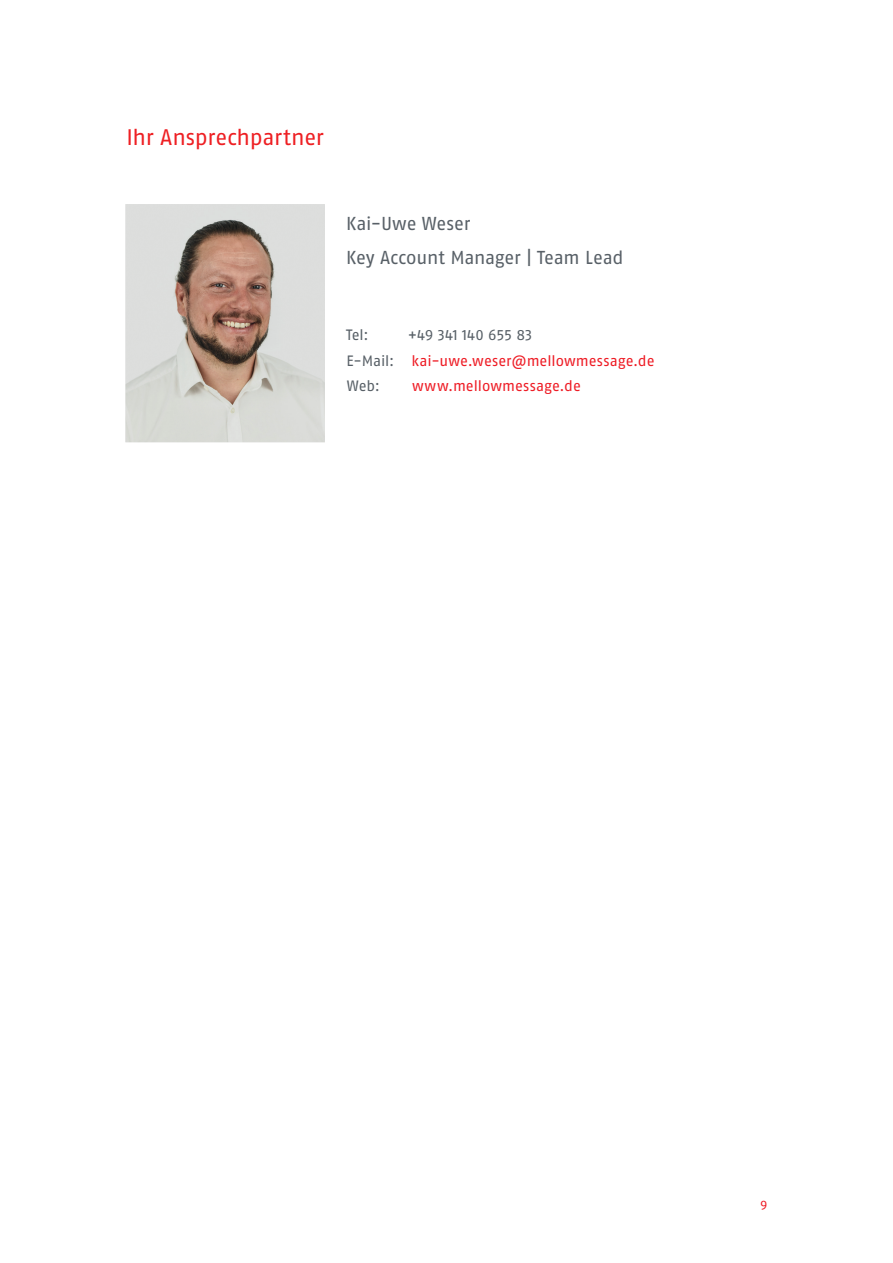
<style>
.page{position:relative;width:893px;height:1263px;background:#fff}
.page>*{position:absolute;margin:0;border:0;box-sizing:border-box;transform-origin:0 0}
.t1{font:22.5px "Fago No";letter-spacing:-.015em;color:#ee1f23}
.t2{font:18.75px/34px "Fago No";letter-spacing:-.01em;color:#586067}
.t3{font:15px/25.5px "Fago No";color:#ee1c25}
.t4{font:15px "Fago Pro";color:#586067}
.t5{font:15px "Fago No";color:#586067}
.t6{font:12.75px "Fago No";color:#ee1c25}
.s1{color:#586067}
</style>
<div class="page">
<img style="left:125px;top:204px;width:200px;height:238px">
<h1 class="t1" style="left:126px;top:124px;width:199px">Ihr Ansprechpartner</h1>
<p class="t2" style="left:346px;top:206px;width:279px">Kai-Uwe Weser<br>Key Account Manager | Team Lead</p>
<p class="t5" style="left:346px;top:326px;width:24px">Tel:</p>
<p class="t4" style="left:408px;top:326px;width:126px">+49 341 140 655 83</p>
<p class="t3" style="left:346px;top:348px;width:310px"><span class="s1">E-Mail:</span> kai-uwe.weser@mellowmessage.de<br><span class="s1">Web:</span></p>
<p class="t3" style="left:412px;top:373px;width:170px">www.mellowmessage.de</p>
<p class="t6" style="left:760px;top:1196px;width:9px">9</p>
</div>
